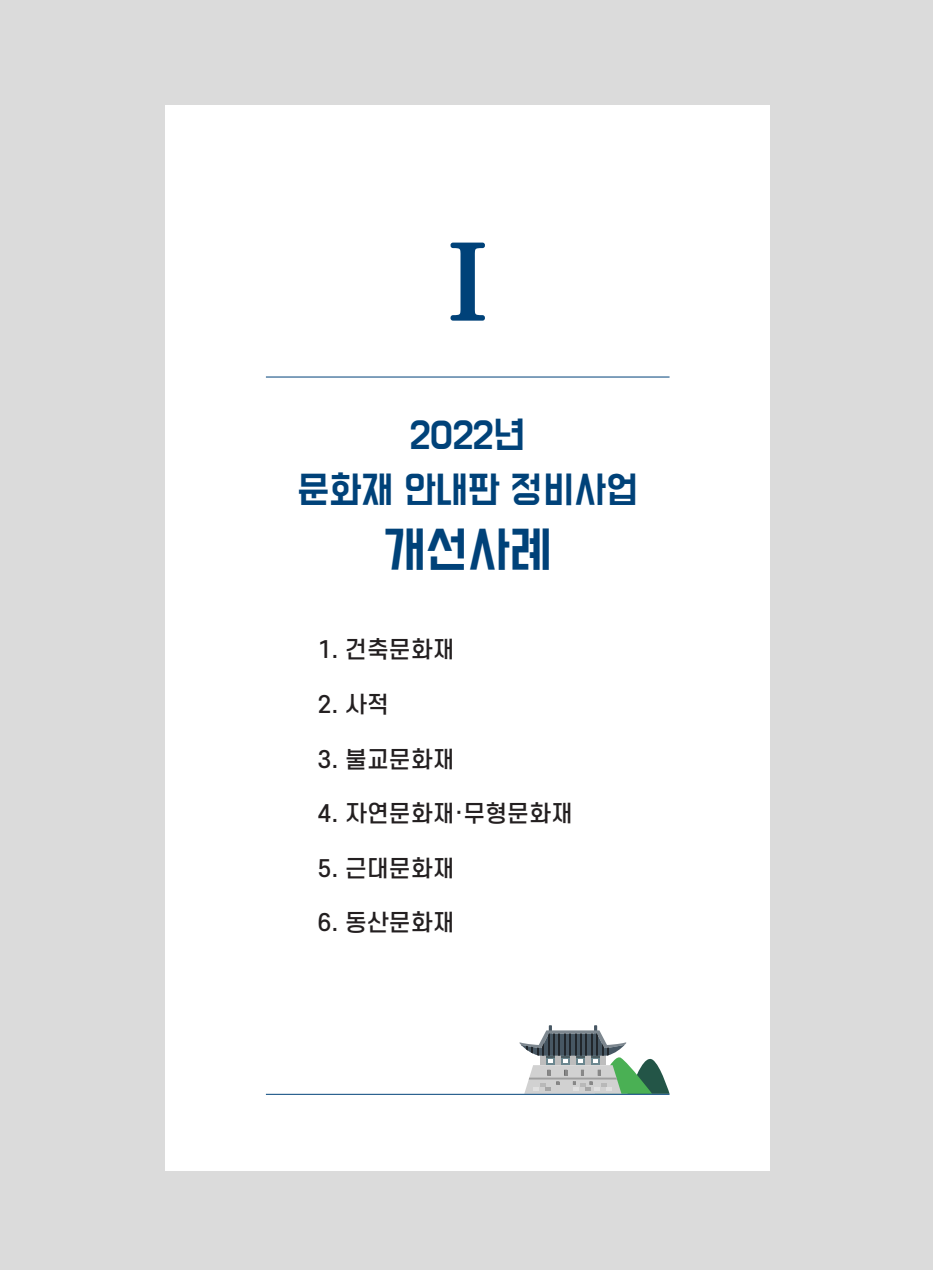
<style>
.page{position:relative;width:933px;height:1270px;background:#dbdbdb}
.page>*{position:absolute;margin:0;border:0;box-sizing:border-box;transform-origin:0 0}
.t1{font:43.75px "BM Do Hyeon OTF";color:#004279}
.t2{font:33.25px "BM Do Hyeon OTF";color:#004279}
.t3{font:500 22.75px "S Core Dream 5";color:#231f20}
</style>
<div class="page">
<div style="left:165px;top:105px;width:605px;height:1066px;background:#fff"></div>
<svg style="left:450px;top:243px;width:35px;height:78px"></svg>
<hr style="left:266px;top:377px;width:403px;height:1px;background:#004279">
<svg style="left:519px;top:1025px;width:150px;height:69px"></svg>
<hr style="left:266px;top:1094px;width:403px;height:1px;background:#004279">
<p class="t2" style="left:410px;top:418px;width:117px">2022년</p>
<p class="t2" style="left:297px;top:472px;width:342px">문화재 안내판 정비사업</p>
<p class="t1" style="left:384px;top:527px;width:169px">개선사례</p>
<p class="t3" style="left:317px;top:633px;width:138px">1. 건축문화재</p>
<p class="t3" style="left:317px;top:688px;width:73px">2. 사적</p>
<p class="t3" style="left:317px;top:743px;width:138px">3. 불교문화재</p>
<p class="t3" style="left:317px;top:797px;width:257px">4. 자연문화재·무형문화재</p>
<p class="t3" style="left:317px;top:852px;width:138px">5. 근대문화재</p>
<p class="t3" style="left:317px;top:906px;width:138px">6. 동산문화재</p>
</div>
